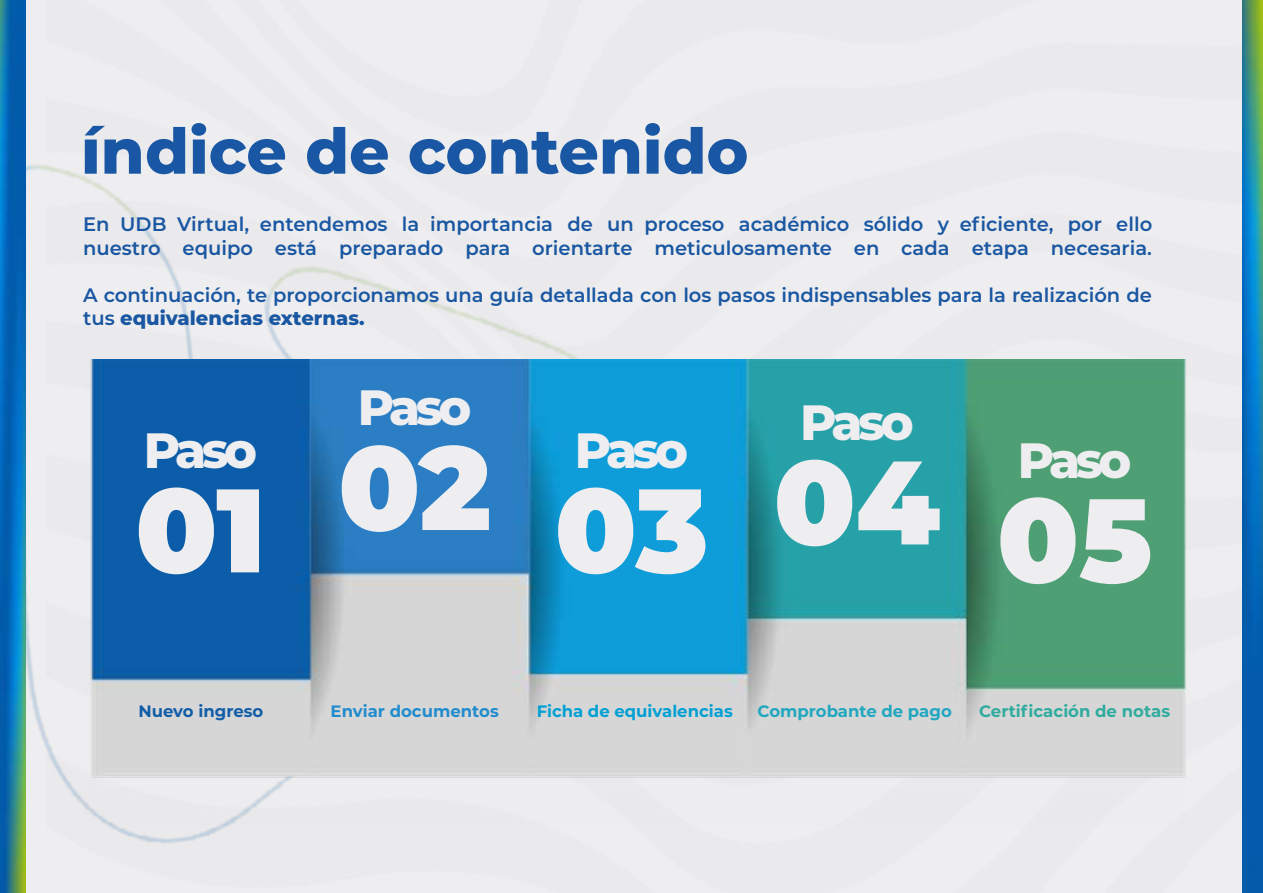
<style>
.page{position:relative;width:1263px;height:893px;background:#fff}
.page>*{position:absolute;margin:0;border:0;box-sizing:border-box;transform-origin:0 0}
.t1{font:900 118.5px "Montserrat";letter-spacing:-.01em;color:#eeeef0}
.t2{font:800 63px "Montserrat";color:#1957a4}
.t3{font:800 49.5px "Montserrat";letter-spacing:-.09em;color:#eeeef0}
.t4{font:600 19.5px/23.4px "Montserrat";color:#1a57a2}
.t5{font:700 16.5px "Montserrat";color:#00a0d4}
.t6{font:700 16.5px "Montserrat";color:#30ac9f}
.t7{font:700 16.5px "Montserrat";color:#21a7bf}
.t8{font:700 16.5px "Montserrat";color:#218ccd}
.t9{font:700 16.5px "Montserrat";color:#125da8}
.s1{font-weight:800}
</style>
<div class="page">
<div style="left:47px;top:0;width:1196px;height:893px;background:#ececee"></div>
<div style="left:25px;top:34px;width:1047px;height:853px;background:#ebebed"></div>
<img style="left:0;top:0;width:25px;height:893px">
<img style="left:1243px;top:0;width:20px;height:893px">
<img style="left:83px;top:359px;width:1103px;height:465px">
<h2 class="t2" style="left:81px;top:105px;width:669px">índice de contenido</h2>
<p class="t4" style="left:83px;top:212px;width:1071px">En UDB Virtual, entendemos la importancia de un proceso académico sólido y eficiente, por ello nuestro equipo está preparado para orientarte meticulosamente en cada etapa necesaria.</p>
<p class="t4" style="left:83px;top:282px;width:1070px">A continuación, te proporcionamos una guía detallada con los pasos indispensables para la realización de tus <span class="s1">equivalencias externas.</span></p>
<h3 class="t3" style="left:144px;top:414px;width:115px">Paso</h3>
<h1 class="t1" style="left:135px;top:441px;width:132px">01</h1>
<h3 class="t3" style="left:358px;top:372px;width:115px">Paso</h3>
<h1 class="t1" style="left:338px;top:399px;width:154px">02</h1>
<h3 class="t3" style="left:575px;top:414px;width:115px">Paso</h3>
<h1 class="t1" style="left:555px;top:441px;width:155px">03</h1>
<h3 class="t3" style="left:800px;top:386px;width:115px">Paso</h3>
<h1 class="t1" style="left:774px;top:413px;width:168px">04</h1>
<h3 class="t3" style="left:1018px;top:424px;width:115px">Paso</h3>
<h1 class="t1" style="left:997px;top:451px;width:157px">05</h1>
<p class="t9" style="left:138px;top:699px;width:126px">Nuevo ingreso</p>
<p class="t8" style="left:331px;top:699px;width:170px">Enviar documentos</p>
<p class="t5" style="left:537px;top:699px;width:198px">Ficha de equivalencias</p>
<p class="t7" style="left:758px;top:699px;width:196px">Comprobante de pago</p>
<p class="t6" style="left:979px;top:699px;width:192px">Certificación de notas</p>
</div>
